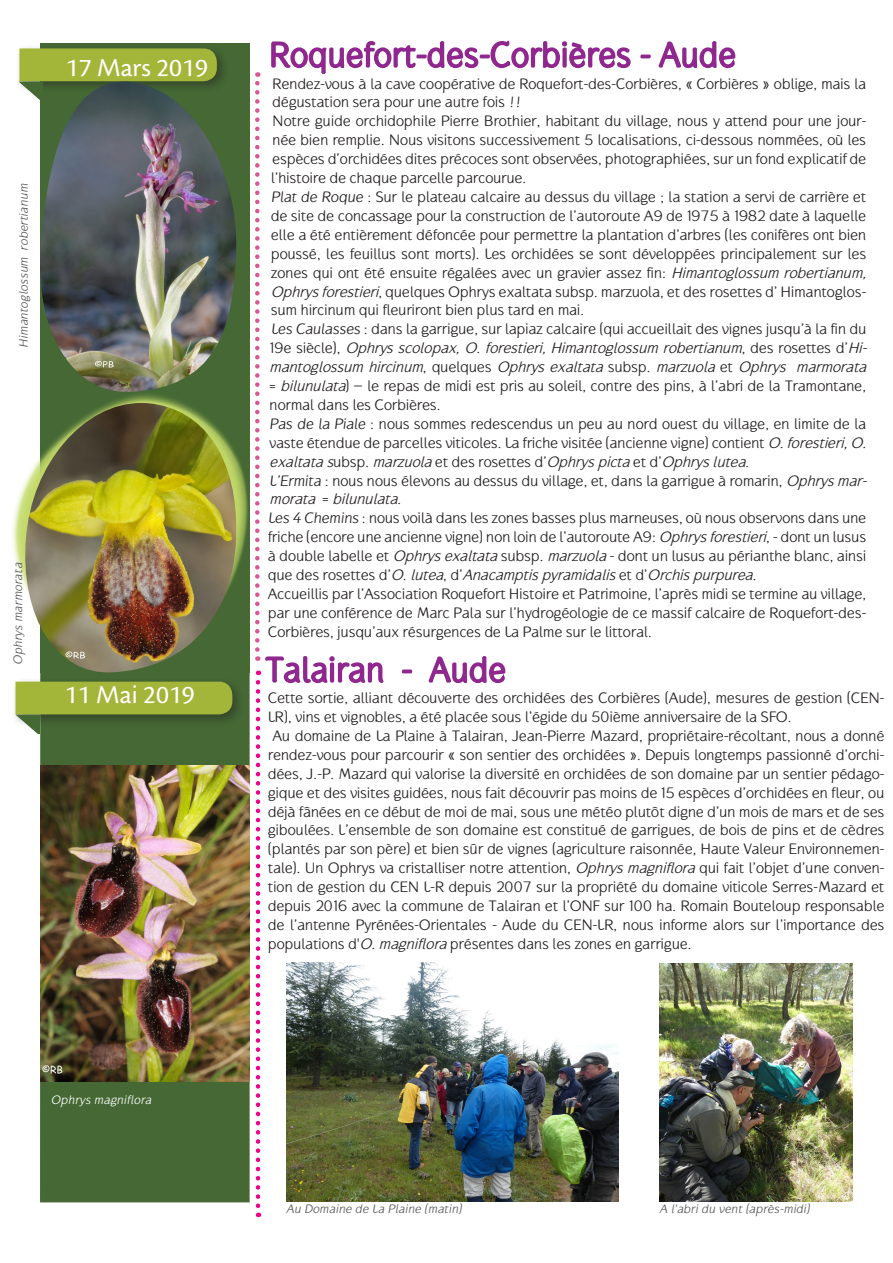
<style>
.page{position:relative;width:893px;height:1263px;background:#fff}
.page>*{position:absolute;margin:0;border:0;box-sizing:border-box;transform-origin:0 0}
.t1{font:27px "Cronos MM 408 18";color:#fff;scale:1.05 1}
.t2{font:15.75px/18.9px "Gauntlet Classic";letter-spacing:-.02em;color:#231f20;scale:1.05 1}
.t3{font:italic 12.75px "Gauntlet Classic";color:#57585a;scale:1.05 1}
.t4{font:italic 12.75px "Gauntlet Classic";color:#fff;scale:1.05 1}
.s1{font-style:italic}
</style>
<div class="page">
<img style="left:659px;top:963px;width:194px;height:239px">
<div style="left:40px;top:43px;width:210px;height:629px;background:#456834"></div>
<svg style="left:640px;top:54px;width:11px;height:5px"></svg>
<svg style="left:658px;top:41px;width:78px;height:28px"></svg>
<div style="left:15px;top:44px;width:214px;height:50px;background:#231f20;opacity:.45"></div>
<div style="left:40px;top:672px;width:210px;height:530px;background:#456834"></div>
<div style="left:12px;top:678px;width:233px;height:49px;background:#231f20;opacity:.45"></div>
<img style="left:40px;top:765px;width:210px;height:317px">
<svg style="left:12px;top:394px;width:236px;height:191px"></svg>
<img style="left:24px;top:403px;width:213px;height:271px">
<svg style="left:255px;top:40px;width:376px;height:1166px"></svg>
<img style="left:40px;top:82px;width:197px;height:310px">
<svg style="left:19px;top:48px;width:198px;height:53px"></svg>
<svg style="left:16px;top:682px;width:216px;height:52px"></svg>
<p class="t1" style="left:66px;top:53px;width:137px">17 Mars 2019</p>
<p class="t3" style="left:16px;top:347px;width:160px;rotate:-90deg">Himantoglossum robertianum</p>
<p class="t3" style="left:11px;top:665px;width:101px;rotate:-90deg">Op hrys marmorata</p>
<p class="t1" style="left:65px;top:681px;width:125px">11 Mai 2019</p>
<p class="t4" style="left:51px;top:1093px;width:100px">Ophrys magniflora</p>
<p class="t2" style="left:272px;top:74px;width:567px">Rendez-vous à la cave coopérative de Roquefort-des-Corbières, « Corbières » oblige, mais la dégustation sera pour une autre fois !!</p>
<p class="t2" style="left:271px;top:112px;width:569px;text-align:justify">Notre guide orchidophile Pierre Brothier, habitant du village, nous y attend pour une jour&shy;née bien remplie. Nous visitons successivement 5 localisations, ci-dessous nommées, où les espèces d’orchidées dites précoces sont observées, photographiées, sur un fond explicatif de l’histoire de chaque parcelle parcourue.</p>
<p class="t2" style="left:271px;top:187px;width:573px">Plat de Roque : Sur le plateau calcaire au dessus du village ; la station a servi de carrière et de site de concassage pour la construction de l’autoroute A9 de 1975 à 1982 date à laquelle elle a été entièrement défoncée pour permettre la plantation d’arbres (les conifères ont bien poussé, les feuillus sont morts). Les orchidées se sont développées principalement sur les zones qui ont été ensuite régalées avec un gravier assez fin: <span class="s1">Himantoglossum robertianum, Ophrysforestieri</span>, quelques Ophrys exaltata subsp. marzuola, et des rosettes d’ Himantoglos&shy;sum hircinum qui fleuriront bien plus tard en mai.</p>
<p class="t2" style="left:269px;top:320px;width:574px">Les Caulasses : dans la garrigue, sur lapiaz calcaire (qui accueillait des vignes jusqu’à la fin du 1 9 e s i è c l e ) , <span class="s1">Ophrysscolopax,O.forestieri,Himantoglossum robertianum</span>, d e s r o s e t t e s d ’ <span class="s1">Hi&shy;mantoglossum hircinum</span>, q u e l q u e s <span class="s1">Ophrysexaltata</span>s u b s p . <span class="s1">marzuola</span>e t <span class="s1">Ophrys marmorata </span>= <span class="s1">bilunulata</span>) – le repas de midi est pris au soleil, contre des pins, à l’abri de la Tramontane, normal dans les Corbières.</p>
<p class="t2" style="left:269px;top:414px;width:574px">Pas de la Piale : nous sommes redescendus un peu au nord ouest du village, en limite de la vaste étendue de parcelles viticoles. La friche visitée (ancienne vigne) contient <span class="s1">O.forestieri,O. exaltatas</span>u b s p . <span class="s1">marzuola</span>e t d e s r o s e t t e s d ’ <span class="s1">Ophryspicta</span>e t d ’ <span class="s1">Ophryslutea</span>.</p>
<p class="t2" style="left:269px;top:471px;width:574px">L’Ermita : nous nous élevons au dessus du village, et, dans la garrigue à romarin, <span class="s1">Ophrysmar&shy;morata</span> = <span class="s1">bilunulata</span>.</p>
<p class="t2" style="left:268px;top:509px;width:572px;text-align:justify">Les 4 Chemins : nous voilà dans les zones basses plus marneuses, où nous observons dans une friche (encore une ancienne vigne) non loin de l’autoroute A9: <span class="s1">Ophrysforestieri</span>, - dont un lusus à double labelle et <span class="s1">Ophrysexaltata</span>subsp. <span class="s1">marzuola</span>- dont un lusus au périanthe blanc, ainsi q u e d e s r o s e t t e s d ’ <span class="s1">O.lutea</span>, d ’ <span class="s1">Anacamptispyramidalis</span>e t d ’ <span class="s1">Orchispurpurea</span>.</p>
<p class="t2" style="left:268px;top:584px;width:572px;text-align:justify">Accueillis par l’Association Roquefort Histoire et Patrimoine, l’après midi se termine au village, par une conférence de Marc Pala sur l’hydrogéologie de ce massif calcaire de Roquefort-des-Corbières, jusqu’aux résurgences de La Palme sur le littoral.</p>
<p class="t2" style="left:268px;top:688px;width:589px">Cette sortie, alliant découverte des orchidées des Corbières (Aude), mesures de gestion (CEN-<br>LR), vins et vignobles, a été placée sous l’égide du 50ième anniversaire de la SFO.</p>
<p class="t2" style="left:268px;top:726px;width:589px;text-align:justify">Au domaine de La Plaine à Talairan, Jean-Pierre Mazard, propriétaire-récoltant, nous a donné rendez-vous pour parcourir « son sentier des orchidées ». Depuis longtemps passionné d’orchi&shy;dées, J.-P. Mazard qui valorise la diversité en orchidées de son domaine par un sentier pédago&shy;gique et des visites guidées, nous fait découvrir pas moins de 15 espèces d’orchidées en fleur, ou déjà fânées en ce début de moi de mai, sous une météo plutôt digne d’un mois de mars et de ses giboulées. L’ensemble de son domaine est constitué de garrigues, de bois de pins et de cèdres (plantés par son père) et bien sûr de vignes (agriculture raisonnée, Haute Valeur Environnemen&shy;tale). Un Ophrys va cristalliser notre attention, <span class="s1">Ophrysmagniflora</span>qui fait l’objet d’une conven&shy;tion de gestion du CEN L-R depuis 2007 sur la propriété du domaine viticole Serres-Mazard et depuis 2016 avec la commune de Talairan et l’ONF sur 100 ha. Romain Bouteloup responsable de l’antenne Pyrénées-Orientales - Aude du CEN-LR, nous informe alors sur l’importance des populations d'<span class="s1">O.magniflora</span>présentes dans les zones en garrigue.</p>
<p class="t3" style="left:286px;top:1202px;width:171px">Au Domaine de La Plaine (matin)</p>
<p class="t3" style="left:660px;top:1202px;width:147px">A l'abridu vent(après-midi)</p>
</div>
